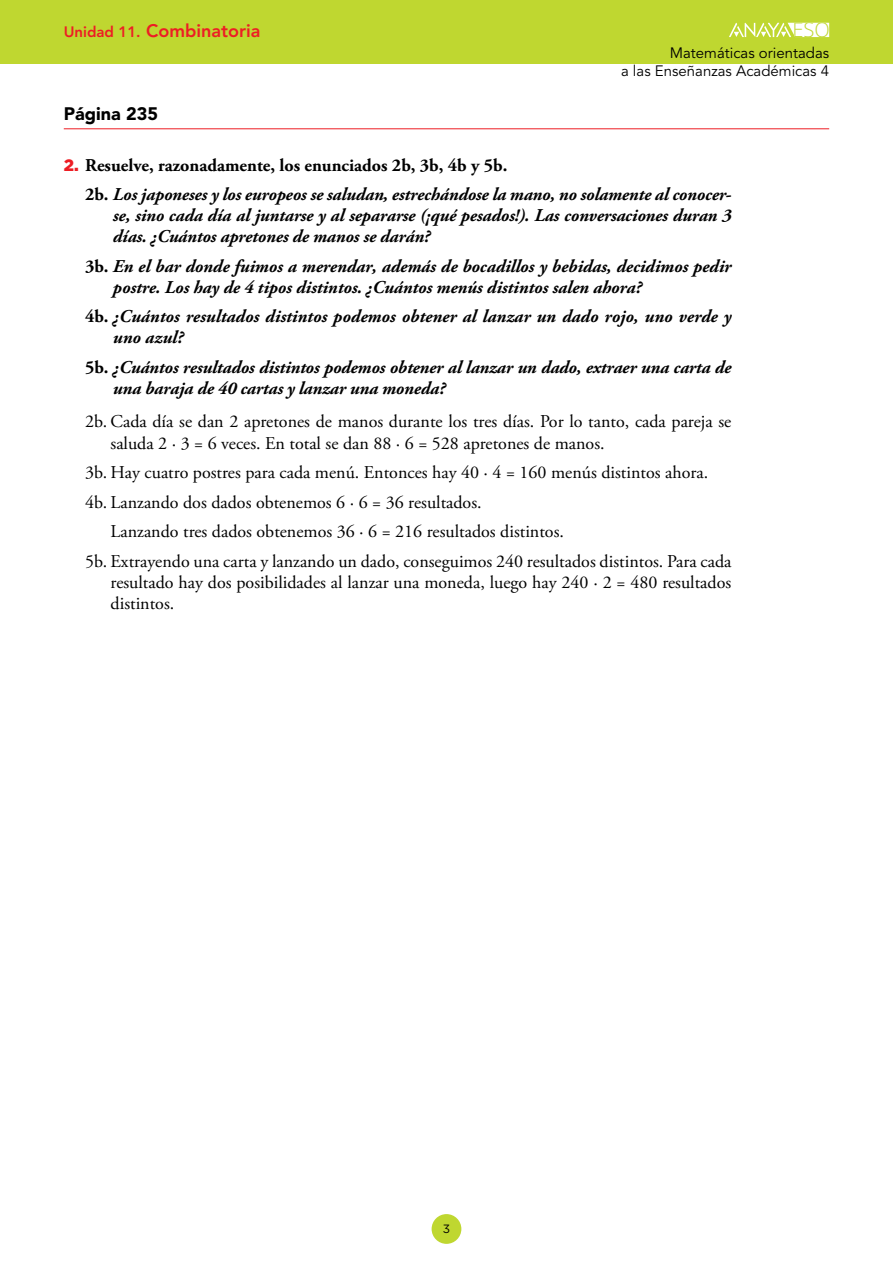
<style>
.page{position:relative;width:893px;height:1263px;background:#fff}
.page>*{position:absolute;margin:0;border:0;box-sizing:border-box;transform-origin:0 0}
.t1{font:300 20.25px "Open Sans";color:#bfd730}
.acti_TextoActiAparta{font:italic 700 18px/21px "Adobe Garamond Pro";letter-spacing:-.005em;color:#000}
.Soluciones_apartados{font:18px/21px "Adobe Garamond Pro";color:#000}
.t2{font:700 18px "Adobe Garamond Pro";color:#000}
.t3{font:800 18px "Avenir LT Std";color:#ed1d24}
.nuclPagina{font:900 18px "Avenir LT Std";color:#000}
.t4{font:15px/18px "Avenir LT Std";color:#000;text-align:right}
.t5{font:12px "Gotham";color:#000}
.s1{font-size:15px}
.s2{font-family:"Gotham";font-weight:900;font-size:16.5px;color:#ed1d24}
.s3{font-style:normal}
</style>
<div class="page">
<div style="left:0;top:0;width:893px;height:64px;background:#bfd730"></div>
<svg style="left:729px;top:22px;width:100px;height:15px"></svg>
<div style="left:432px;top:1214px;width:29px;height:30px;background:#bfd730;border-radius:50%"></div>
<hr style="left:64px;top:128px;width:765px;height:1px;background:#ed1d24">
<p class="t3" style="left:64px;top:20px;width:198px"><span class="s1">Unidad 11.</span> Combinatoria</p>
<p class="t1" style="left:792px;top:16px;width:39px">ESO</p>
<p class="t4" style="left:621px;top:44px;width:210px">Matemáticas orientadas<br>a las Enseñanzas Académicas 4</p>
<p class="nuclPagina" style="left:64px;top:103px;width:96px">Página 235</p>
<p class="t2" style="left:64px;top:154px;width:445px"><span class="s2">2.</span> Resuelve, razonadamente, los enunciados 2b, 3b, 4b y 5b.</p>
<p class="acti_TextoActiAparta" style="left:113px;top:184px;width:620px;text-align:justify;text-indent:-28px"><span class="s3">2b.</span> Los japoneses y los europeos se saludan, estrechándose la mano, no solamente al conocer&shy;se, sino cada día al juntarse y al separarse (¡qué pesados!). Las conversaciones duran 3 días. ¿Cuántos apretones de manos se darán?</p>
<p class="acti_TextoActiAparta" style="left:113px;top:256px;width:620px;text-indent:-28px"><span class="s3">3b.</span> En el bar donde fuimos a merendar, además de bocadillos y bebidas, decidimos pedir postre. Los hay de 4 tipos distintos. ¿Cuántos menús distintos salen ahora?</p>
<p class="acti_TextoActiAparta" style="left:113px;top:306px;width:620px;text-indent:-28px"><span class="s3">4b.</span> ¿Cuántos resultados distintos podemos obtener al lanzar un dado rojo, uno verde y uno azul?</p>
<p class="acti_TextoActiAparta" style="left:113px;top:357px;width:620px;text-indent:-28px"><span class="s3">5b.</span> ¿Cuántos resultados distintos podemos obtener al lanzar un dado, extraer una carta de una baraja de 40 cartas y lanzar una moneda?</p>
<p class="Soluciones_apartados" style="left:111px;top:412px;width:622px;text-indent:-26px">2b. Cada día se dan 2 apretones de manos durante los tres días. Por lo tanto, cada pareja se saluda 2 · 3 = 6 veces. En total se dan 88 · 6 = 528 apretones de manos.</p>
<p class="Soluciones_apartados" style="left:85px;top:462px;width:625px">3b. Hay cuatro postres para cada menú. Entonces hay 40 · 4 = 160 menús distintos ahora.</p>
<p class="Soluciones_apartados" style="left:85px;top:492px;width:398px">4b. Lanzando dos dados obtenemos 6 · 6 = 36 resultados.</p>
<p class="Soluciones_apartados" style="left:111px;top:521px;width:455px">Lanzando tres dados obtenemos 36 · 6 = 216 resultados distintos.</p>
<p class="Soluciones_apartados" style="left:111px;top:551px;width:623px;text-align:justify;text-indent:-26px">5b. Extrayendo una carta y lanzando un dado, conseguimos 240 resultados distintos. Para cada resultado hay dos posibilidades al lanzar una moneda, luego hay 240 · 2 = 480 resultados distintos.</p>
<p class="t5" style="left:443px;top:1221px;width:9px">3</p>
</div>
